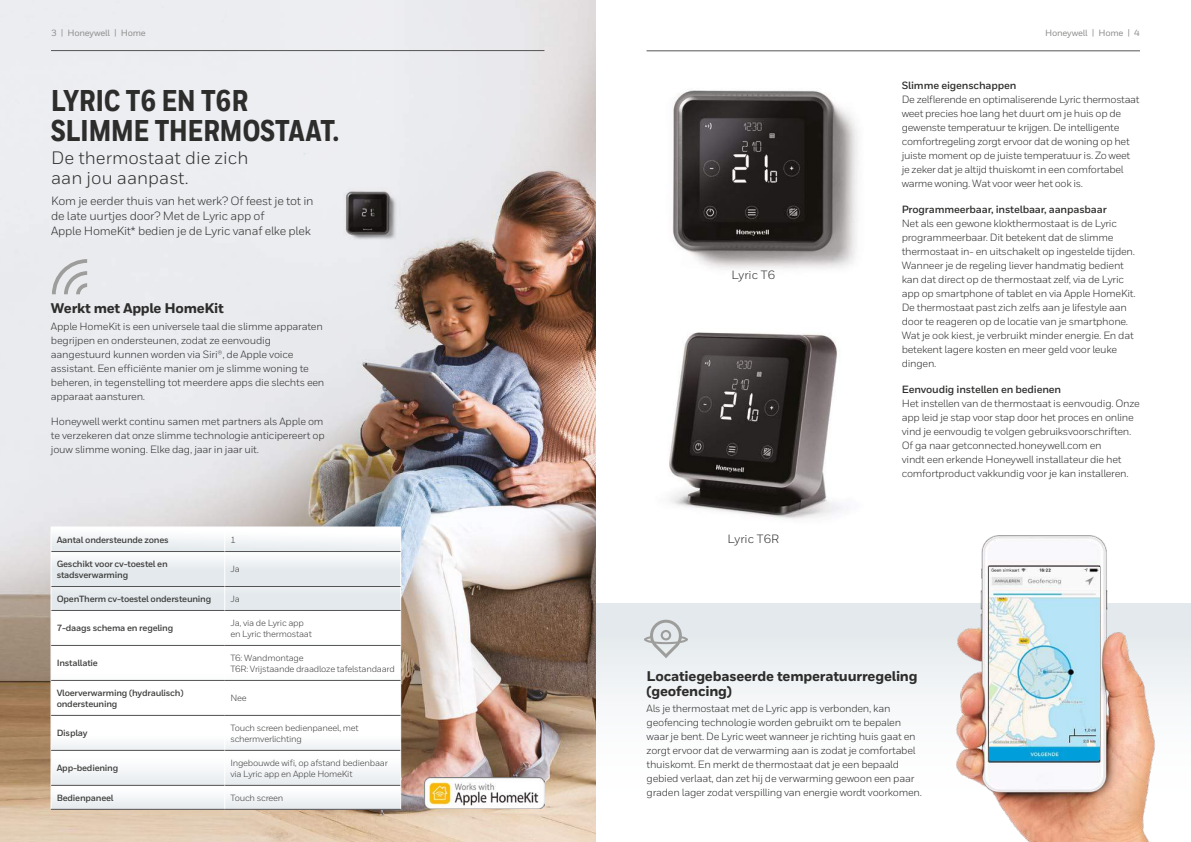
<style>
.page{position:relative;width:1191px;height:842px;background:#fff}
.page>*{position:absolute;margin:0;border:0;box-sizing:border-box;transform-origin:0 0}
.t1{font:800 30px/30px "Honeywell Cond";color:#2d2d2c}
.t2{font:18px/20px "Honeywell Sans";color:#2d2d2c}
.t3{font:800 14px/15px "Honeywell Sans";letter-spacing:-.015em;color:#2d2d2c}
.t4{font:12px/15px "Honeywell Sans";letter-spacing:-.02em;color:#2d2d2c}
.t5{font:12px "Honeywell Sans";color:#2d2d2c}
.t6{font:10.5px/14px "Honeywell Sans";letter-spacing:-.025em;color:#2d2d2c}
.t7{font:700 10.5px "Honeywell Sans";letter-spacing:-.015em;color:#2d2d2c}
.t8{font:9px/11px "Honeywell Sans";letter-spacing:-.025em;color:#3c3c3b}
.t9{font:700 9px/11px "Honeywell Sans";letter-spacing:-.025em;color:#3c3c3b}
.t10{font:500 9px "Honeywell Sans";letter-spacing:-.025em;color:#8f8f8e}
</style>
<div class="page">
<div style="left:595px;top:604px;width:596px;height:238px;background:linear-gradient(to bottom,#e4e9ed,#fff)"></div>
<img style="left:0;top:0;width:595px;height:842px">
<img style="left:914px;top:535px;width:271px;height:307px">
<img style="left:672px;top:90px;width:186px;height:179px">
<img style="left:315px;top:178px;width:104px;height:70px">
<img style="left:669px;top:332px;width:174px;height:187px">
<img style="left:989px;top:567px;width:110px;height:193px">
<svg style="left:52px;top:552px;width:172px;height:34px"></svg>
<svg style="left:225px;top:552px;width:175px;height:34px"></svg>
<hr style="left:400px;top:551px;width:1px;height:35px;background:#fff">
<hr style="left:225px;top:551px;width:175px;height:1px;background:#555454">
<hr style="left:51px;top:809px;width:174px;height:1px;background:#555454">
<hr style="left:225px;top:809px;width:176px;height:1px;background:#555454">
<svg style="left:51px;top:527px;width:350px;height:24px"></svg>
<hr style="left:51px;top:551px;width:174px;height:1px;background:#555454">
<hr style="left:51px;top:551px;width:1px;height:35px;background:#fff">
<hr style="left:224px;top:552px;width:1px;height:34px;background:#fff">
<svg style="left:51px;top:586px;width:350px;height:223px"></svg>
<svg style="left:47px;top:259px;width:40px;height:35px"></svg>
<img style="left:424px;top:778px;width:121px;height:31px">
<svg style="left:644px;top:620px;width:43px;height:38px;background:#d2d5d7"></svg>
<hr style="left:51px;top:50px;width:493px;height:1px;background:#555454">
<hr style="left:646px;top:51px;width:494px;height:1px;background:#555454">
<p class="t10" style="left:51px;top:27px;width:96px">3 | Honeywell | Home</p>
<p class="t10" style="left:1045px;top:28px;width:96px">Honeywell | Home | 4</p>
<h1 class="t1" style="left:51px;top:87px;width:289px">LYRIC T6 EN T6R<br>SLIMME THERMOSTAAT.</h1>
<h2 class="t2" style="left:51px;top:148px;width:199px">De thermostaat die zich aan jou aanpast.</h2>
<p class="t4" style="left:51px;top:194px;width:264px">Kom je eerder thuis van het werk? Of feest je tot in de late uurtjes door? Met de Lyric app of<br>Apple HomeKit* bedien je de Lyric vanaf elke plek</p>
<h3 class="t3" style="left:51px;top:301px;width:174px">Werkt met Apple HomeKit</h3>
<p class="t6" style="left:51px;top:319px;width:275px">Apple HomeKit is een universele taal die slimme apparaten begrijpen en ondersteunen, zodat ze eenvoudig aangestuurd kunnen worden via Siri®, de Apple voice assistant. Een efficiënte manier om je slimme woning te beheren, in tegenstelling tot meerdere apps die slechts een apparaat aansturen.</p>
<p class="t6" style="left:51px;top:415px;width:275px;text-align:justify">Honeywell werkt continu samen met partners als Apple om te verzekeren dat onze slimme technologie anticipereert op jouw slimme woning. Elke dag, jaar in jaar uit.</p>
<p class="t9" style="left:57px;top:534px;width:114px">Aantal ondersteunde zones</p>
<p class="t8" style="left:230px;top:534px;width:7px">1</p>
<p class="t9" style="left:57px;top:559px;width:113px">Geschikt voor cv-toestel en stadsverwarming</p>
<p class="t8" style="left:230px;top:564px;width:11px">Ja</p>
<p class="t9" style="left:57px;top:593px;width:156px">OpenTherm cv-toestel ondersteuning</p>
<p class="t8" style="left:230px;top:593px;width:11px">Ja</p>
<p class="t9" style="left:57px;top:623px;width:118px">7-daags schema en regeling</p>
<p class="t8" style="left:230px;top:617px;width:83px">Ja, via de Lyric app en Lyric thermostaat</p>
<p class="t9" style="left:57px;top:658px;width:43px">Installatie</p>
<p class="t8" style="left:230px;top:652px;width:166px">T6: Wandmontage<br>T6R: Vrijstaande draadloze tafelstandaard</p>
<p class="t9" style="left:57px;top:687px;width:128px">Vloerverwarming (hydraulisch) ondersteuning</p>
<p class="t8" style="left:230px;top:693px;width:18px">Nee</p>
<p class="t9" style="left:57px;top:728px;width:32px">Display</p>
<p class="t8" style="left:230px;top:722px;width:130px">Touch screen bedienpaneel, met schermverlichting</p>
<p class="t9" style="left:57px;top:763px;width:63px">App-bediening</p>
<p class="t8" style="left:230px;top:757px;width:159px">Ingebouwde wifi, op afstand bedienbaar via Lyric app en Apple HomeKit</p>
<p class="t9" style="left:57px;top:792px;width:58px">Bedienpaneel</p>
<p class="t8" style="left:230px;top:792px;width:55px">Touch screen</p>
<p class="t4" style="left:731px;top:267px;width:45px">Lyric T6</p>
<p class="t5" style="left:727px;top:531px;width:53px">Lyric T6R</p>
<p class="t7" style="left:901px;top:79px;width:116px">Slimme eigenschappen</p>
<p class="t6" style="left:901px;top:92px;width:239px">De zelflerende en optimaliserende Lyric thermostaat weet precies hoe lang het duurt om je huis op de gewenste temperatuur te krijgen. De intelligente comfortregeling zorgt ervoor dat de woning op het juiste moment op de juiste temperatuur is. Zo weet je zeker dat je altijd thuiskomt in een comfortabel warme woning. Wat voor weer het ook is.</p>
<p class="t7" style="left:901px;top:203px;width:207px">Programmeerbaar, instelbaar, aanpasbaar</p>
<p class="t6" style="left:901px;top:217px;width:235px">Net als een gewone klokthermostaat is de Lyric programmeerbaar. Dit betekent dat de slimme thermostaat in- en uitschakelt op ingestelde tijden.<br>Wanneer je de regeling liever handmatig bedient kan dat direct op de thermostaat zelf, via de Lyric app op smartphone of tablet en via Apple HomeKit.<br>De thermostaat past zich zelfs aan je lifestyle aan door te reageren op de locatie van je smartphone.<br>Wat je ook kiest, je verbruikt minder energie. En dat betekent lagere kosten en meer geld voor leuke dingen.</p>
<p class="t7" style="left:901px;top:383px;width:161px">Eenvoudig instellen en bedienen</p>
<p class="t6" style="left:901px;top:397px;width:240px">Het instellen van de thermostaat is eenvoudig. Onze app leid je stap voor stap door het proces en online vind je eenvoudig te volgen gebruiksvoorschriften.<br>Of ga naar getconnected.honeywell.com en<br>vindt een erkende Honeywell installateur die het comfortproduct vakkundig voor je kan installeren.</p>
<h3 class="t3" style="left:646px;top:669px;width:272px">Locatiegebaseerde temperatuurregeling (geofencing)</h3>
<p class="t6" style="left:646px;top:702px;width:277px">Als je thermostaat met de Lyric app is verbonden, kan geofencing technologie worden gebruikt om te bepalen waar je bent. De Lyric weet wanneer je richting huis gaat en zorgt ervoor dat de verwarming aan is zodat je comfortabel thuiskomt. En merkt de thermostaat dat je een bepaald gebied verlaat, dan zet hij de verwarming gewoon een paar graden lager zodat verspilling van energie wordt voorkomen.</p>
</div>
